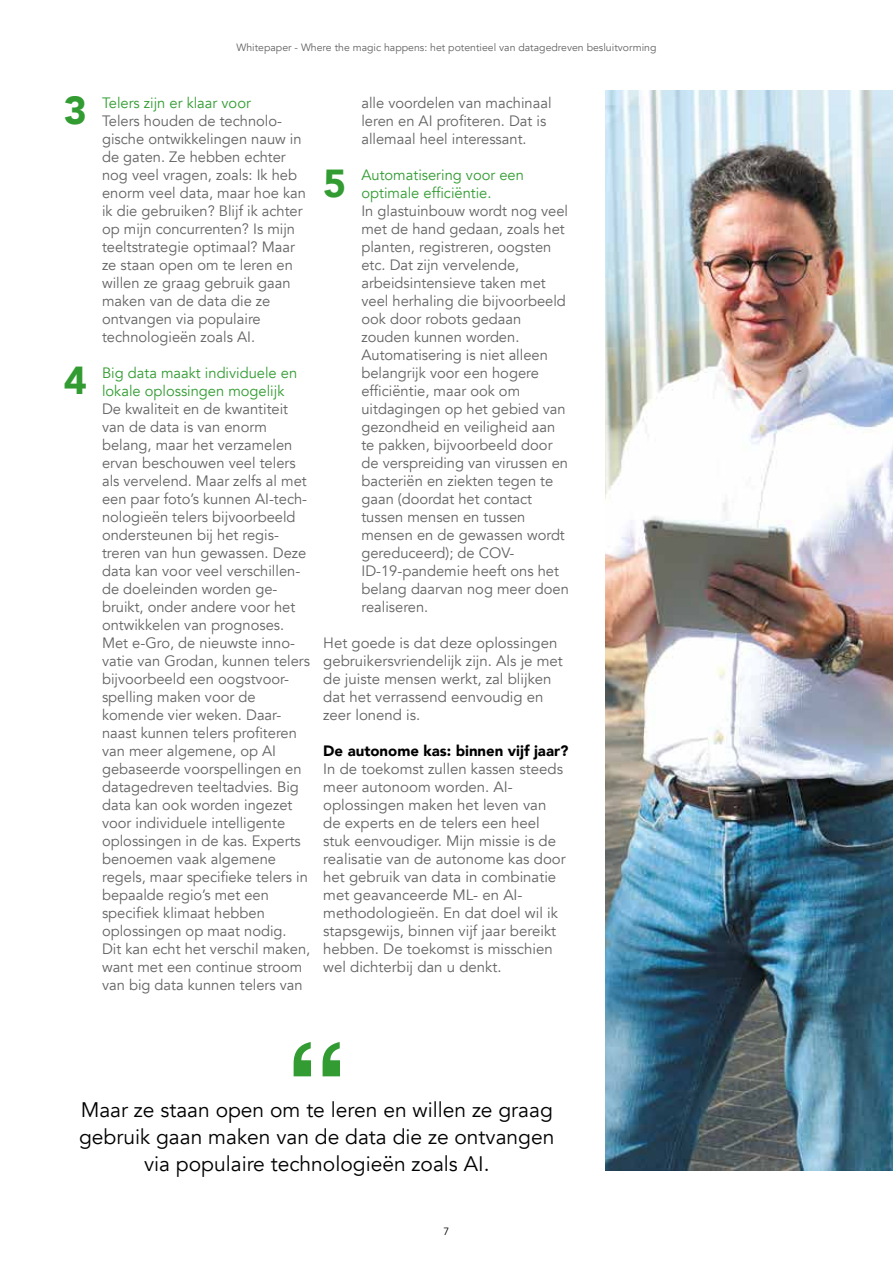
<style>
.page{position:relative;width:893px;height:1263px;background:#fff}
.page>*{position:absolute;margin:0;border:0;box-sizing:border-box;transform-origin:0 0}
.t1{font:900 39px "Avenir";color:#329c32}
.t2{font:21px/27px "Avenir";color:#000;text-align:center}
.t3{font:15px/18px "Avenir";color:#646363}
.t4{font:15px/18px "Avenir";color:#329c32}
.t5{font:900 15px "Avenir";color:#000}
.t6{font:10.5px "Avenir";color:#646363}
.t7{font:10.5px "Avenir";color:#000}
</style>
<div class="page">
<img style="left:606px;top:90px;width:287px;height:1080px">
<svg style="left:294px;top:1042px;width:46px;height:34px"></svg>
<p class="t6" style="left:236px;top:41px;width:421px">Whitepaper - Where the magic happens: het potentieel van datagedreven besluitvorming</p>
<h1 class="t1" style="left:64px;top:77px;width:25px">3</h1>
<h1 class="t1" style="left:64px;top:347px;width:25px">4</h1>
<p class="t4" style="left:102px;top:94px;width:150px">Telers zijn er klaar voor</p>
<p class="t3" style="left:102px;top:112px;width:205px">Telers houden de technolo&shy;gische ontwikkelingen nauw in de gaten. Ze hebben echter nog veel vragen, zoals: Ik heb enorm veel data, maar hoe kan ik die gebruiken? Blijf ik achter op mijn concurrenten? Is mijn teeltstrategie optimaal? Maar ze staan open om te leren en willen ze graag gebruik gaan maken van de data die ze ontvangen via populaire technologieën zoals AI.</p>
<p class="t4" style="left:102px;top:364px;width:197px">Big data maakt individuele en lokale oplossingen mogelijk</p>
<p class="t3" style="left:102px;top:400px;width:210px">De kwaliteit en de kwantiteit van de data is van enorm belang, maar het verzamelen ervan beschouwen veel telers als vervelend. Maar zelfs al met een paar foto’s kunnen AI-tech&shy;nologieën telers bijvoorbeeld ondersteunen bij het regis&shy;treren van hun gewassen. Deze data kan voor veel verschillen&shy;de doeleinden worden ge&shy;bruikt, onder andere voor het ontwikkelen van prognoses.<br>Met e-Gro, de nieuwste inno&shy;vatie van Grodan, kunnen telers bijvoorbeeld een oogstvoor&shy;spelling maken voor de komende vier weken. Daar&shy;naast kunnen telers profiteren van meer algemene, op AI gebaseerde voorspellingen en datagedreven teeltadvies. Big data kan ook worden ingezet voor individuele intelligente oplossingen in de kas. Experts benoemen vaak algemene regels, maar specifieke telers in bepaalde regio’s met een specifiek klimaat hebben oplossingen op maat nodig.<br>Dit kan echt het verschil maken, want met een continue stroom van big data kunnen telers van</p>
<h1 class="t1" style="left:323px;top:150px;width:25px">5</h1>
<p class="t3" style="left:361px;top:94px;width:192px">alle voordelen van machinaal leren en AI profiteren. Dat is allemaal heel interessant.</p>
<p class="t4" style="left:361px;top:166px;width:164px">Automatisering voor een optimale efficiëntie.</p>
<p class="t3" style="left:361px;top:202px;width:209px">In glastuinbouw wordt nog veel met de hand gedaan, zoals het planten, registreren, oogsten etc. Dat zijn vervelende, arbeidsintensieve taken met veel herhaling die bijvoorbeeld ook door robots gedaan zouden kunnen worden.<br>Automatisering is niet alleen belangrijk voor een hogere efficiëntie, maar ook om uitdagingen op het gebied van gezondheid en veiligheid aan te pakken, bijvoorbeeld door de verspreiding van virussen en bacteriën en ziekten tegen te gaan (doordat het contact tussen mensen en tussen mensen en de gewassen wordt gereduceerd); de COV-<br>ID-19-pandemie heeft ons het belang daarvan nog meer doen realiseren.</p>
<p class="t3" style="left:323px;top:634px;width:241px">Het goede is dat deze oplossingen gebruikersvriendelijk zijn. Als je met de juiste mensen werkt, zal blijken dat het verrassend eenvoudig en zeer lonend is.</p>
<p class="t5" style="left:323px;top:738px;width:247px">De autonome kas: binnen vijf jaar?</p>
<p class="t3" style="left:323px;top:760px;width:244px">In de toekomst zullen kassen steeds meer autonoom worden. AI&shy;oplossingen maken het leven van de experts en de telers een heel stuk eenvoudiger. Mijn missie is de realisatie van de autonome kas door het gebruik van data in combinatie met geavanceerde ML- en AI&shy;methodologieën. En dat doel wil ik stapsgewijs, binnen vijf jaar bereikt hebben. De toekomst is misschien wel dichterbij dan u denkt.</p>
<h2 class="t2" style="left:79px;top:1097px;width:477px">Maar ze staan open om te leren en willen ze graag gebruik gaan maken van de data die ze ontvangen via populaire technologieën zoals AI.</h2>
<p class="t7" style="left:444px;top:1225px;width:7px">7</p>
</div>
